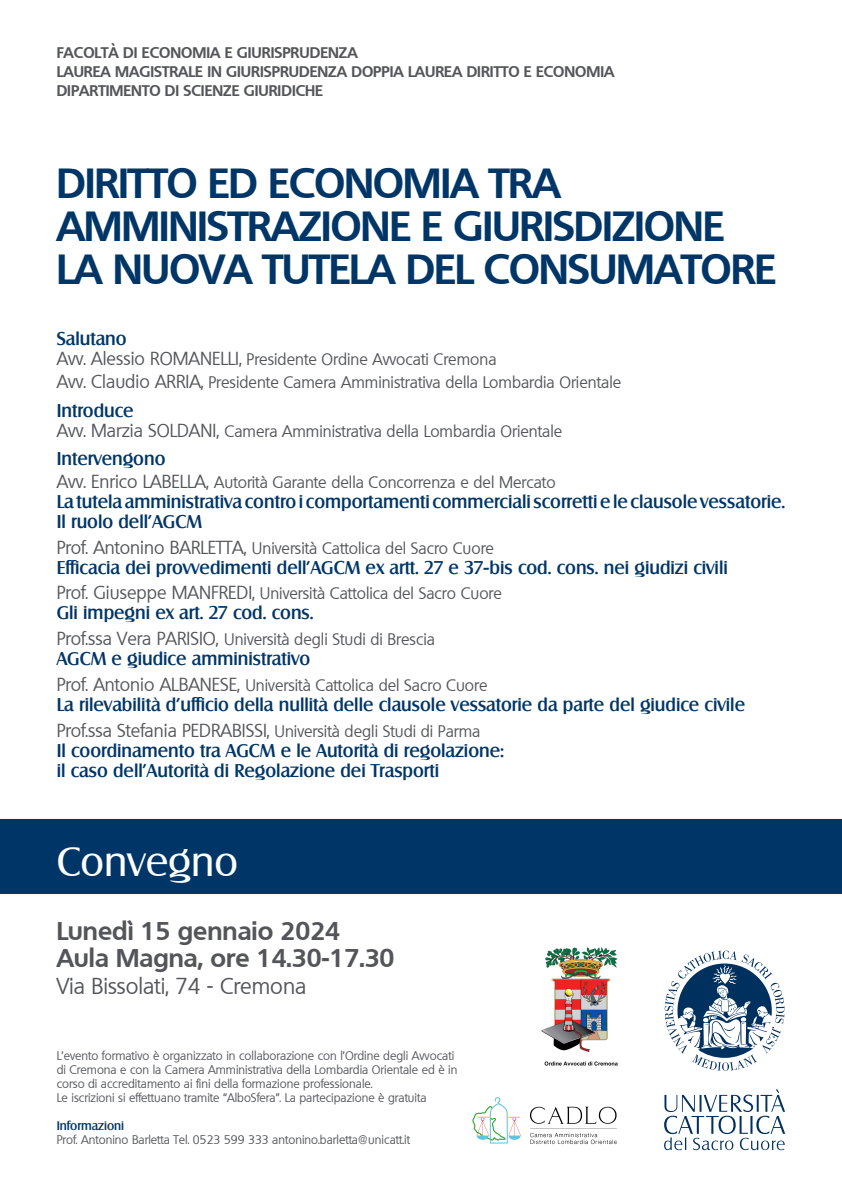
<style>
.page{position:relative;width:842px;height:1191px;background:#fff}
.page>*{position:absolute;margin:0;border:0;box-sizing:border-box;transform-origin:0 0}
.Sottotitolo{font:700 41px/43px "Quebec";letter-spacing:-.015em;color:#003667}
.Evento{font:40px "Salzburg";color:#fff}
.Data{font:700 25px "Quebec";color:#54555a}
.Luogo{font:22px "Quebec";color:#54555a}
.Titolo_3{font:500 18px "Salzburg";color:#003667}
.Titolo_3-2{font:18px "Quebec";color:#54555a}
.Titolo_3-3{font:16px "Quebec";color:#54555a}
.Fac-Dip{font:700 15px "Quebec";color:#54555a}
.t1{font:12px/14px "Quebec";color:#54555a}
.t2{font:500 12px "Salzburg";color:#003667}
.s1{font-size:18px}
.s2{font-size:16px}
</style>
<div class="page">
<div style="left:0;top:819px;width:842px;height:75px;background:#003667"></div>
<svg style="left:665px;top:950px;width:119px;height:121px"></svg>
<svg style="left:664px;top:1089px;width:121px;height:61px"></svg>
<img style="left:541px;top:947px;width:77px;height:119px">
<img style="left:472px;top:1097px;width:145px;height:48px">
<p class="Fac-Dip" style="left:57px;top:43px;width:302px">FACOLTÀ DI ECONOMIA E GIURISPRUDENZA</p>
<p class="Fac-Dip" style="left:57px;top:62px;width:559px">LAUREA MAGISTRALE IN GIURISPRUDENZA DOPPIA LAUREA DIRITTO E ECONOMIA</p>
<p class="Fac-Dip" style="left:57px;top:81px;width:268px">DIPARTIMENTO DI SCIENZE GIURIDICHE</p>
<p class="Sottotitolo" style="left:57px;top:160px;width:669px">DIRITTO ED ECONOMIA TRA<br>AMMINISTRAZIONE E GIURISDIZIONE</p>
<p class="Sottotitolo" style="left:57px;top:246px;width:721px">LA NUOVA TUTELA DEL CONSUMATORE</p>
<p class="Titolo_3" style="left:57px;top:328px;width:72px">Salutano</p>
<p class="Titolo_3-3" style="left:57px;top:349px;width:441px"><span class="s1">Avv. Alessio ROMANELLI,</span> Presidente Ordine Avvocati Cremona</p>
<p class="Titolo_3-3" style="left:57px;top:372px;width:566px"><span class="s1">Avv. Claudio ARRIA,</span> Presidente Camera Amministrativa della Lombardia Orientale</p>
<p class="Titolo_3" style="left:57px;top:399px;width:78px">Introduce</p>
<p class="Titolo_3-3" style="left:57px;top:421px;width:507px"><span class="s1">Avv. Marzia SOLDANI,</span> Camera Amministrativa della Lombardia Orientale</p>
<p class="Titolo_3" style="left:57px;top:448px;width:110px">Intervengono</p>
<p class="Titolo_3-3" style="left:57px;top:472px;width:500px"><span class="s1">Avv. Enrico LABELLA,</span> Autorità Garante della Concorrenza e del Mercato</p>
<p class="Titolo_3" style="left:57px;top:491px;width:730px">La tutela amministrativa contro i comportamenti commerciali scorretti e le clausole vessatorie.</p>
<p class="Titolo_3" style="left:57px;top:511px;width:147px">Il ruolo dell’AGCM</p>
<p class="Titolo_3-3" style="left:57px;top:538px;width:439px"><span class="s1">Prof. Antonino BARLETTA,</span> Università Cattolica del Sacro Cuore</p>
<p class="Titolo_3" style="left:57px;top:556px;width:673px">Efficacia dei provvedimenti dell’AGCM ex artt. 27 e 37-bis cod. cons. nei giudizi civili</p>
<p class="Titolo_3-3" style="left:57px;top:583px;width:447px"><span class="s1">Prof. Giuseppe MANFREDI,</span> Università Cattolica del Sacro Cuore</p>
<p class="Titolo_3" style="left:57px;top:602px;width:258px">Gli impegni ex art. 27 cod. cons.</p>
<p class="Titolo_3-3" style="left:57px;top:629px;width:380px"><span class="s1">Prof.ssa Vera PARISIO,</span> Università degli Studi di Brescia</p>
<p class="Titolo_3" style="left:57px;top:648px;width:255px">AGCM e giudice amministrativo</p>
<p class="Titolo_3-3" style="left:57px;top:675px;width:432px"><span class="s1">Prof. Antonio ALBANESE,</span> Università Cattolica del Sacro Cuore</p>
<p class="Titolo_3" style="left:57px;top:693px;width:690px">La rilevabilità d’ufficio della nullità delle clausole vessatorie da parte del giudice civile</p>
<p class="Titolo_3-2" style="left:57px;top:718px;width:425px">Prof.ssa Stefania PEDRABISSI, <span class="s2">Università degli Studi di Parma</span></p>
<p class="Titolo_3" style="left:57px;top:739px;width:449px">Il coordinamento tra AGCM e le Autorità di regolazione:</p>
<p class="Titolo_3" style="left:57px;top:759px;width:384px">il caso dell’Autorità di Regolazione dei Trasporti</p>
<p class="Evento" style="left:57px;top:837px;width:183px">Convegno</p>
<p class="Data" style="left:57px;top:914px;width:285px">Lunedì 15 gennaio 2024</p>
<p class="Data" style="left:57px;top:941px;width:339px">Aula Magna, ore 14.30-17.30</p>
<p class="Luogo" style="left:57px;top:972px;width:251px">Via Bissolati, 74 - Cremona</p>
<p class="t1" style="left:57px;top:1049px;width:402px">L’evento formativo è organizzato in collaborazione con l’Ordine degli Avvocati di Cremona e con la Camera Amministrativa della Lombardia Orientale ed è in corso di accreditamento ai fini della formazione professionale.</p>
<p class="t1" style="left:57px;top:1091px;width:371px">Le iscrizioni si effettuano tramite “AlboSfera”. La partecipazione è gratuita</p>
<p class="t2" style="left:57px;top:1118px;width:69px">Informazioni</p>
<p class="t1" style="left:57px;top:1133px;width:355px">Prof. Antonino Barletta Tel. 0523 599 333 antonino.barletta@unicatt.it</p>
</div>
